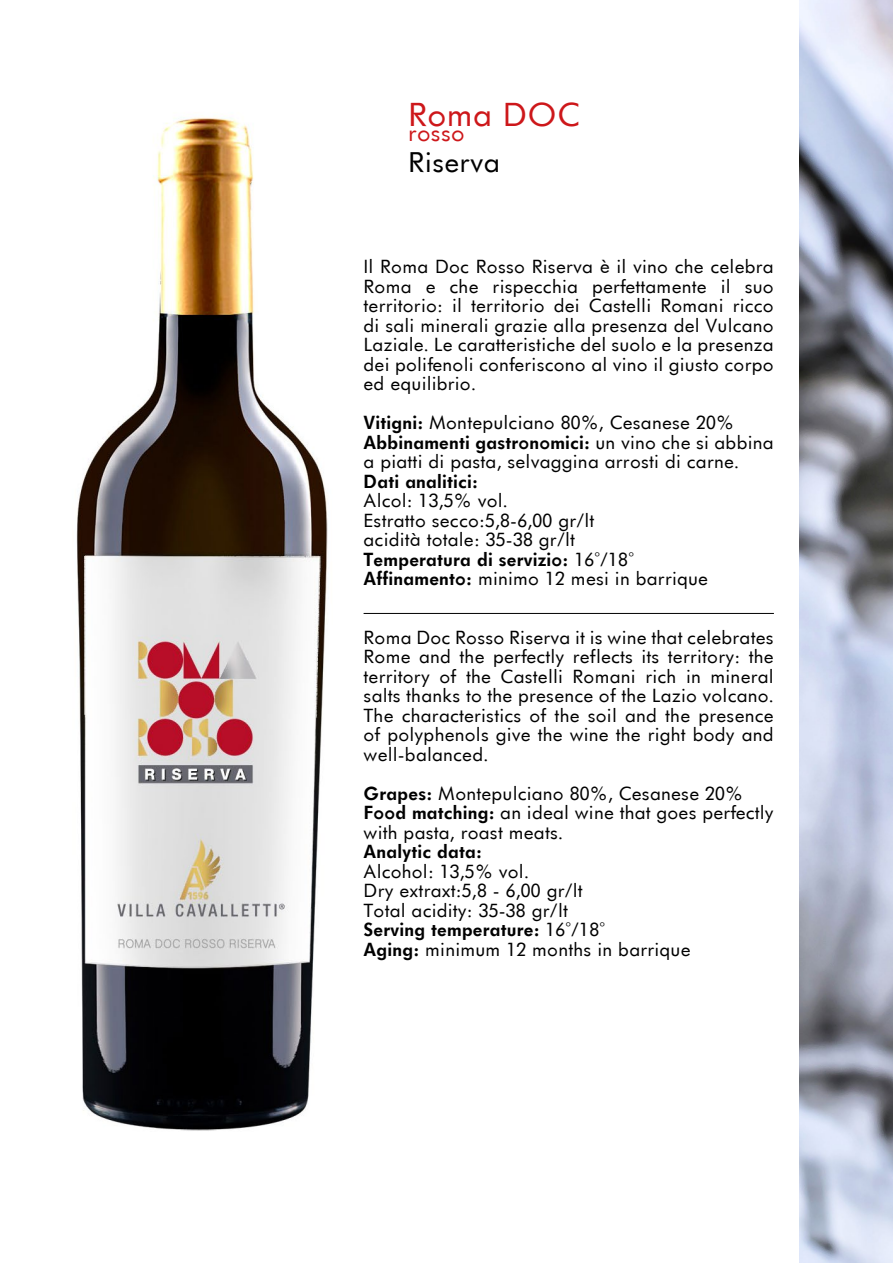
<style>
.page{position:relative;width:893px;height:1263px;background:#fff}
.page>*{position:absolute;margin:0;border:0;box-sizing:border-box;transform-origin:0 0}
.t1{font:31.5px "Futurist";color:#cd171a}
.t2{font:27px "Futurist";color:#000}
.t3{font:22.5px "Futurist";color:#cd171a}
.t4{font:18px/19.5px "Futurist";color:#000}
.t5{font:700 18px "Futurist";color:#000}
.s1{font-weight:700}
</style>
<div class="page">
<img style="left:76px;top:117px;width:252px;height:1014px">
<hr style="left:364px;top:613px;width:410px;height:1px;background:#000">
<img style="left:799px;top:0;width:94px;height:1263px">
<h1 class="t1" style="left:408px;top:94px;width:174px">Roma DOC</h1>
<p class="t3" style="left:408px;top:118px;width:58px">rosso</p>
<h2 class="t2" style="left:408px;top:145px;width:94px">Riserva</h2>
<p class="t4" style="left:364px;top:257px;width:412px;text-align:justify">Il Roma Doc Rosso Riserva è il vino che celebra Roma e che rispecchia perfettamente il suo territorio: il territorio dei Castelli Romani ricco di sali minerali grazie alla presenza del Vulcano Laziale. Le caratteristiche del suolo e la presenza dei polifenoli conferiscono al vino il giusto corpo ed equilibrio.</p>
<p class="t4" style="left:364px;top:413px;width:412px"><span class="s1">Vitigni:</span> Montepulciano 80%, Cesanese 20%<br><span class="s1">Abbinamenti gastronomici:</span> un vino che si abbina a piatti di pasta, selvaggina arrosti di carne.</p>
<p class="t5" style="left:364px;top:469px;width:116px">Dati analitici:</p>
<p class="t4" style="left:364px;top:491px;width:346px">Alcol: 13,5% vol.<br>Estratto secco:5,8-6,00 gr/lt<br>acidità totale: 35-38 gr/lt<br><span class="s1">Temperatura di servizio:</span> 16°/18°<br><span class="s1">Affinamento:</span> minimo 12 mesi in barrique</p>
<p class="t4" style="left:364px;top:627px;width:412px;text-align:justify">Roma Doc Rosso Riserva it is wine that celebrates Rome and the perfectly reflects its territory: the territory of the Castelli Romani rich in mineral salts thanks to the presence of the Lazio volcano.<br>The characteristics of the soil and the presence of polyphenols give the wine the right body and well-balanced.</p>
<p class="t4" style="left:364px;top:783px;width:412px"><span class="s1">Grapes:</span> Montepulciano 80%, Cesanese 20%<br><span class="s1">Food matching:</span> an ideal wine that goes perfectly with pasta, roast meats.</p>
<p class="t5" style="left:364px;top:840px;width:120px">Analytic data:</p>
<p class="t4" style="left:364px;top:861px;width:329px">Alcohol: 13,5% vol.<br>Dry extraxt:5,8 - 6,00 gr/lt<br>Total acidity: 35-38 gr/lt<br><span class="s1">Serving temperature:</span> 16°/18°<br><span class="s1">Aging:</span> minimum 12 months in barrique</p>
</div>
